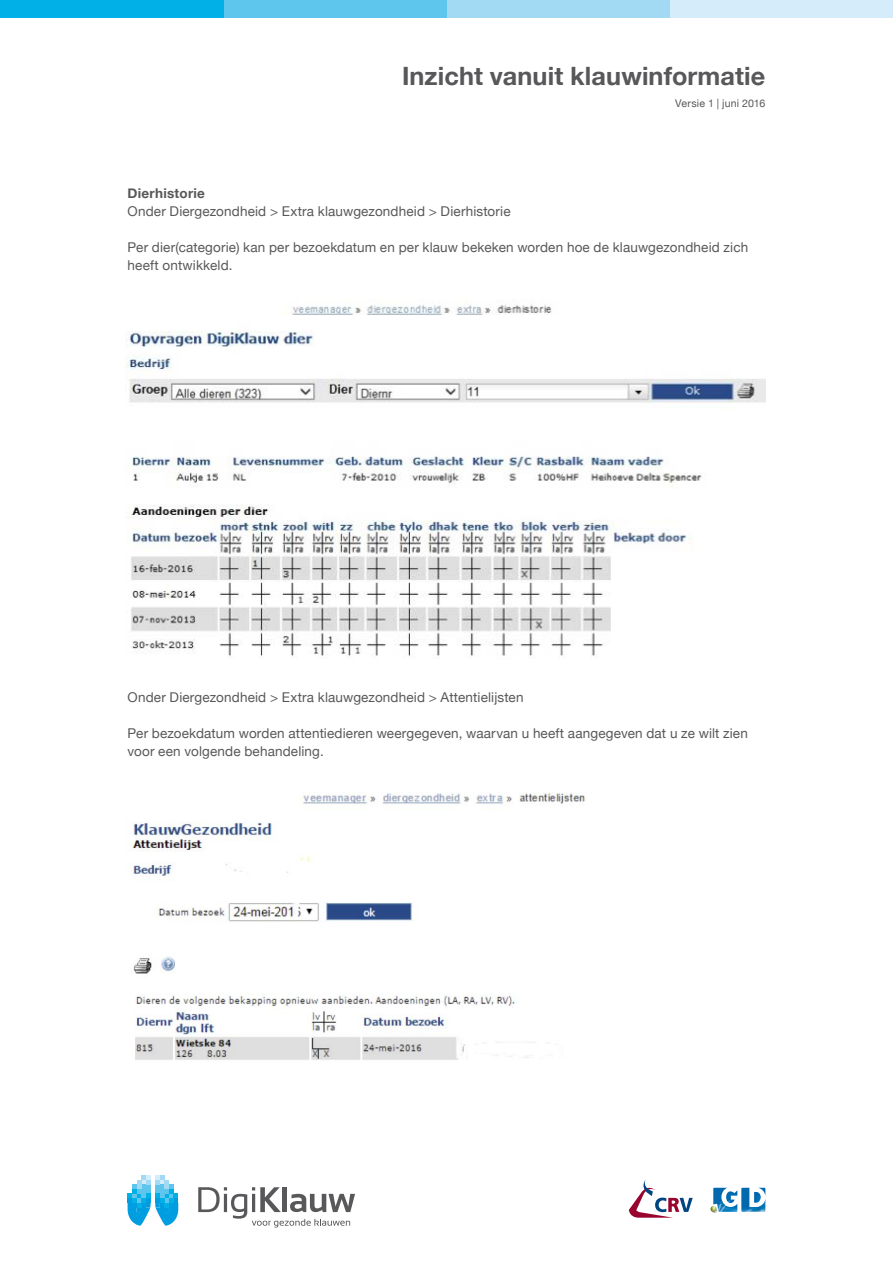
<style>
.page{position:relative;width:893px;height:1263px;background:#fff}
.page>*{position:absolute;margin:0;border:0;box-sizing:border-box;transform-origin:0 0}
.t1{font:700 25.2px "Helvetica Neue";letter-spacing:.005em;color:#58585a}
.t2{font:13.5px/18px "Helvetica Neue";letter-spacing:.01em;color:#58585a}
.t3{font:700 13.5px "Helvetica Neue";letter-spacing:.02em;color:#58585a}
.t4{font:10.65px "Helvetica Neue";letter-spacing:.015em;color:#58585a}
</style>
<div class="page">
<img style="left:125px;top:301px;width:640px;height:358px">
<img style="left:128px;top:792px;width:458px;height:268px">
<div style="left:611px;top:553px;width:110px;height:104px;background:#fff"></div>
<svg style="left:128px;top:1175px;width:50px;height:51px"></svg>
<svg style="left:198px;top:1187px;width:157px;height:40px"></svg>
<div style="left:670px;top:0;width:223px;height:17px;background:#d5edfa"></div>
<div style="left:446px;top:0;width:224px;height:17px;background:#a2daf4"></div>
<div style="left:223px;top:0;width:223px;height:17px;background:#5ec5ed"></div>
<div style="left:0;top:0;width:223px;height:17px;background:#00b0e6"></div>
<svg style="left:629px;top:1179px;width:64px;height:39px"></svg>
<img style="left:713px;top:1188px;width:52px;height:24px">
<svg style="left:710px;top:1206px;width:7px;height:7px"></svg>
<h1 class="t1" style="left:402px;top:56px;width:365px">Inzicht vanuit klauwinformatie</h1>
<p class="t4" style="left:675px;top:95px;width:92px">Versie 1 | juni 2016</p>
<p class="t3" style="left:128px;top:183px;width:79px">Dierhistorie</p>
<p class="t2" style="left:128px;top:203px;width:385px">Onder Diergezondheid &gt; Extra klauwgezondheid &gt; Dierhistorie</p>
<p class="t2" style="left:128px;top:239px;width:622px">Per dier(categorie) kan per bezoekdatum en per klauw bekeken worden hoe de klauwgezondheid zich heeft ontwikkeld.</p>
<p class="t2" style="left:128px;top:689px;width:397px">Onder Diergezondheid &gt; Extra klauwgezondheid &gt; Attentielijsten</p>
<p class="t2" style="left:128px;top:725px;width:622px">Per bezoekdatum worden attentiedieren weergegeven, waarvan u heeft aangegeven dat u ze wilt zien voor een volgende behandeling.</p>
</div>
